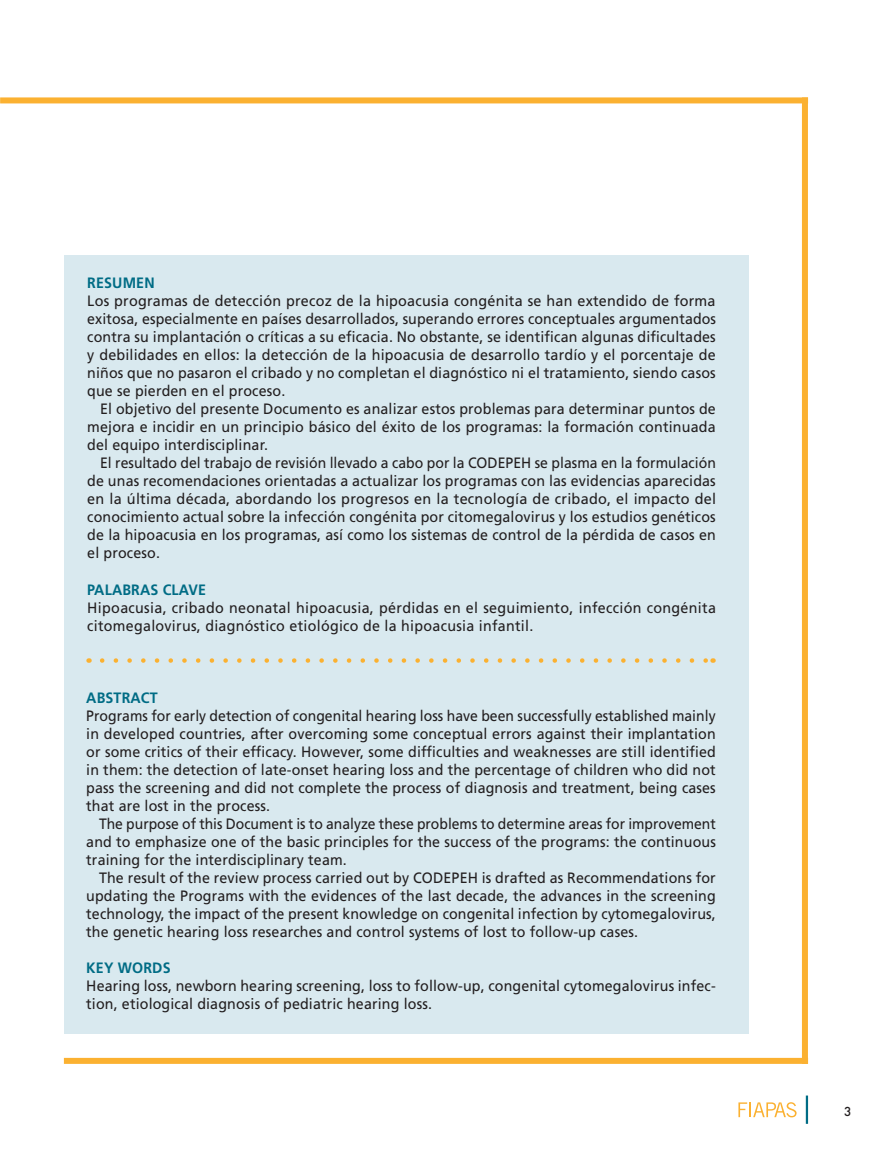
<style>
.page{position:relative;width:893px;height:1149px;background:#fff}
.page>*{position:absolute;margin:0;border:0;box-sizing:border-box;transform-origin:0 0}
.t1{font:15px/18px "Frutiger LT Std";letter-spacing:.01em;color:#231f20;text-align:justify;scale:.95 1}
.t2{font:15px/18px "Frutiger LT Std";letter-spacing:.01em;color:#231f20;text-align:justify;scale:.93 1}
.t3{font:15px/18px "Frutiger LT Std";letter-spacing:.01em;color:#231f20;text-align:justify;scale:.96 1}
.t4{font:15px/18px "Frutiger LT Std";letter-spacing:.01em;color:#231f20;text-align:justify;scale:.94 1}
.t5{font:700 15px "Frutiger LT Std";letter-spacing:.01em;color:#006c85;scale:.95 1}
.t6{font:500 12px "Futura";color:#231f20}
</style>
<div class="page">
<svg style="left:738px;top:1102px;width:59px;height:14px"></svg>
<hr style="left:806px;top:1095px;width:2px;height:28px;background:#006c85">
<div style="left:64px;top:255px;width:684px;height:778px;background:#d9e9ef"></div>
<div style="left:802px;top:97px;width:6px;height:966px;background:#fbb131"></div>
<div style="left:0;top:97px;width:808px;height:6px;background:#fbb131"></div>
<div style="left:64px;top:1057px;width:744px;height:6px;background:#fbb131"></div>
<svg style="left:102px;top:658px;width:604px;height:4px"></svg>
<p class="t5" style="left:87px;top:274px;width:72px">RESUMEN</p>
<p class="t3" style="left:87px;top:292px;width:656px">Los programas de detección precoz de la hipoacusia congénita se han extendido de forma exitosa, especialmente en países desarrollados, superando errores conceptuales argumentados contra su implantación o críticas a su eficacia. No obstante, se identifican algunas dificultades y debilidades en ellos: la detección de la hipoacusia de desarrollo tardío y el porcentaje de niños que no pasaron el cribado y no completan el diagnóstico ni el tratamiento, siendo casos que se pierden en el proceso.</p>
<p class="t1" style="left:87px;top:400px;width:663px;text-indent:13px">El objetivo del presente Documento es analizar estos problemas para determinar puntos de mejora e incidir en un principio básico del éxito de los programas: la formación continuada del equipo interdisciplinar.</p>
<p class="t4" style="left:87px;top:454px;width:671px;text-indent:13px">El resultado del trabajo de revisión llevado a cabo por la CODEPEH se plasma en la formulación de unas recomendaciones orientadas a actualizar los programas con las evidencias aparecidas en la última década, abordando los progresos en la tecnología de cribado, el impacto del conocimiento actual sobre la infección congénita por citomegalovirus y los estudios genéticos de la hipoacusia en los programas, así como los sistemas de control de la pérdida de casos en el proceso.</p>
<p class="t5" style="left:87px;top:580px;width:127px">PALABRAS CLAVE</p>
<p class="t1" style="left:87px;top:598px;width:663px">Hipoacusia, cribado neonatal hipoacusia, pérdidas en el seguimiento, infección congénita citomegalovirus, diagnóstico etiológico de la hipoacusia infantil.</p>
<p class="t5" style="left:86px;top:688px;width:77px">ABSTRACT</p>
<p class="t2" style="left:86px;top:706px;width:678px">Programs for early detection of congenital hearing loss have been successfully established mainly in developed countries, after overcoming some conceptual errors against their implantation or some critics of their efficacy. However, some difficulties and weaknesses are still identified in them: the detection of late-onset hearing loss and the percentage of children who did not pass the screening and did not complete the process of diagnosis and treatment, being cases that are lost in the process.</p>
<p class="t2" style="left:86px;top:814px;width:678px;text-indent:13px">The purpose of this Document is to analyze these problems to determine areas for improvement and to emphasize one of the basic principles for the success of the programs: the continuous training for the interdisciplinary team.</p>
<p class="t1" style="left:86px;top:868px;width:664px;text-indent:13px">The result of the review process carried out by CODEPEH is drafted as Recommendations for updating the Programs with the evidences of the last decade, the advances in the screening technology, the impact of the present knowledge on congenital infection by cytomegalovirus, the genetic hearing loss researches and control systems of lost to follow-up cases.</p>
<p class="t5" style="left:86px;top:958px;width:90px">KEY WORDS</p>
<p class="t1" style="left:86px;top:976px;width:664px">Hearing loss, newborn hearing screening, loss to follow-up, congenital cytomegalovirus infec&shy;tion, etiological diagnosis of pediatric hearing loss.</p>
<p class="t6" style="left:844px;top:1103px;width:9px">3</p>
</div>
